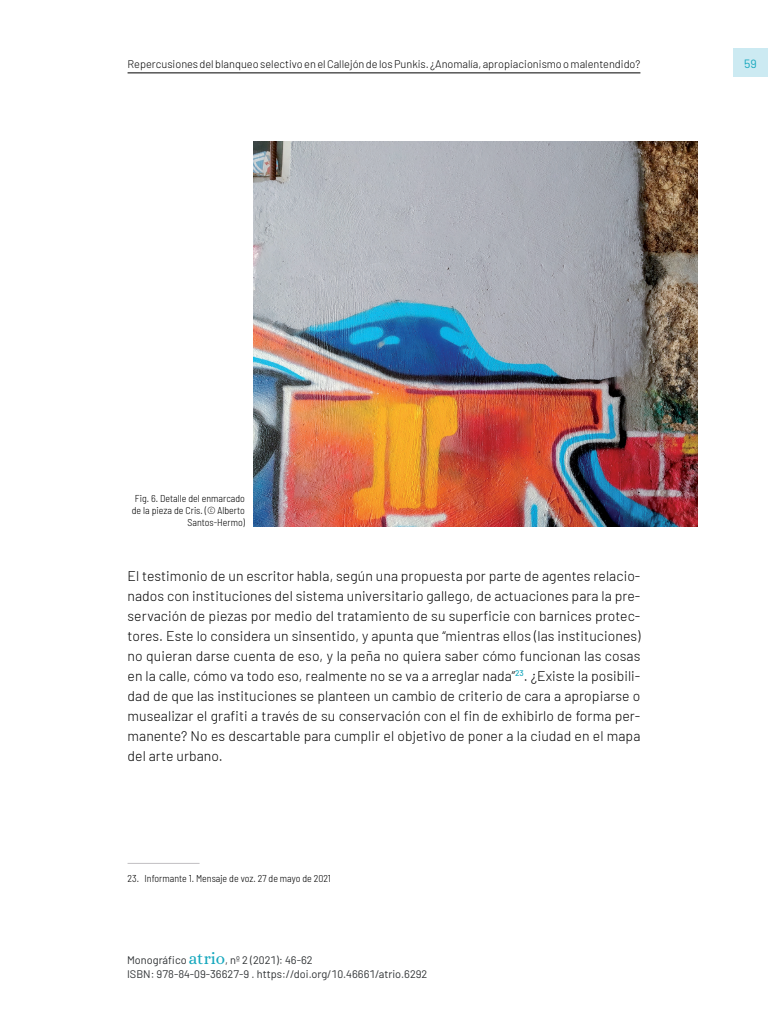
<style>
.page{position:relative;width:768px;height:1024px;background:#fff}
.page>*{position:absolute;margin:0;border:0;box-sizing:border-box;transform-origin:0 0}
._00_bsc{font:300 14px/20px "Barlow";letter-spacing:.005em;color:#000;text-align:justify}
.t1{font:12px "Barlow";color:#15a7bd}
.t2{font:300 11px "Barlow";color:#000}
.t3{font:11px/14px "Barlow";color:#2e3133}
._90_pie_de_foto_late{font:300 semi-condensed 10px/12px "Barlow";color:#000;text-align:right}
.zz_notas{font:300 semi-condensed 10px "Barlow";color:#000}
.s1{font-family:"Alice";font-size:17px;color:#15a7bd}
</style>
<div class="page">
<div style="left:733px;top:48px;width:35px;height:28px;background:#cceaf2"></div>
<hr style="left:128px;top:73px;width:512px;height:1px;background:#000">
<hr style="left:128px;top:863px;width:72px;height:1px;background:#c1bfc2">
<img style="left:254px;top:142px;width:443px;height:384px">
<p class="t2" style="left:128px;top:56px;width:514px">Repercusiones del blanqueo selectivo en el Callejón de los Punkis. ¿Anomalía, apropiacionismo o malentendido?</p>
<p class="t1" style="left:744px;top:55px;width:14px">59</p>
<p class="_90_pie_de_foto_late" style="left:132px;top:492px;width:115px">Fig. 6. Detalle del enmarcado de la pieza de Cris. (© Alberto<br>Santos-Hermo)</p>
<p class="_00_bsc" style="left:128px;top:565px;width:514px">El testimonio de un escritor habla, según una propuesta por parte de agentes relacio&shy;nados con instituciones del sistema universitario gallego, de actuaciones para la pre&shy;servación de piezas por medio del tratamiento de su superficie con barnices protec&shy;tores. Este lo considera un sinsentido, y apunta que “mientras ellos (las instituciones) no quieran darse cuenta de eso, y la peña no quiera saber cómo funcionan las cosas en la calle, cómo va todo eso, realmente no se va a arreglar nada”<sup>23</sup>. ¿Existe la posibili&shy;dad de que las instituciones se planteen un cambio de criterio de cara a apropiarse o musealizar el grafiti a través de su conservación con el fin de exhibirlo de forma per&shy;manente? No es descartable para cumplir el objetivo de poner a la ciudad en el mapa del arte urbano.</p>
<p class="zz_notas" style="left:128px;top:871px;width:205px">23. Informante 1. Mensaje de voz. 27 de mayo de 2021</p>
<p class="t3" style="left:127px;top:952px;width:302px">Monográfico <span class="s1">atrio</span>, nº 2 (2021): 46-62<br>ISBN: 978-84-09-36627-9 . https://doi.org/10.46661/atrio.6292</p>
</div>
